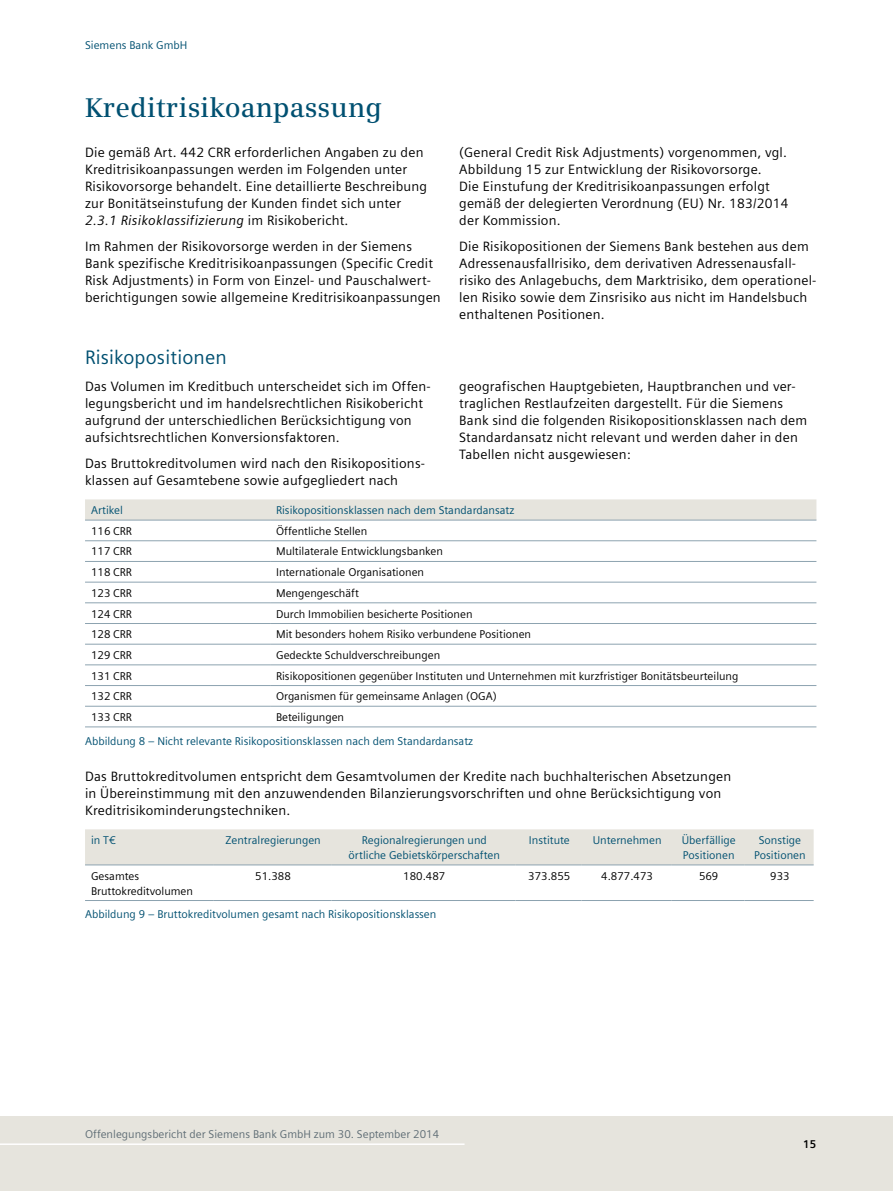
<style>
.page{position:relative;width:893px;height:1191px;background:#fff}
.page>*{position:absolute;margin:0;border:0;box-sizing:border-box;transform-origin:0 0}
.t1{font:600 27px "Siemens Serif";letter-spacing:.005em;color:#005071}
.t2{font:19.5px "Siemens Sans";letter-spacing:.01em;color:#005071}
.t3{font:13.5px/17px "Siemens Sans";letter-spacing:.015em;color:#000}
.t4{font:italic 13.5px "Siemens Sans OT";letter-spacing:.015em;color:#000}
.t5{font:11.25px/14.9px "Siemens Sans";color:#000}
.t6{font:11.25px/14.9px "Siemens Sans";color:#005071;text-align:center}
.t7{font:11.25px "Siemens Sans";color:#5f6d75}
.t8{font:700 11.25px "Siemens Sans";color:#000}
.s1{font-family:"Siemens Sans";font-style:normal}
</style>
<div class="page">
<div style="left:0;top:1116px;width:893px;height:75px;background:#e6e4dd"></div>
<svg style="left:85px;top:499px;width:731px;height:21px;background:#e4e3dc"></svg>
<hr style="left:85px;top:520px;width:185px;height:1px;background:#8da3b0">
<hr style="left:270px;top:520px;width:546px;height:1px;background:#8da3b0">
<hr style="left:85px;top:540px;width:185px;height:1px;background:#8da3b0">
<hr style="left:270px;top:540px;width:546px;height:1px;background:#8da3b0">
<hr style="left:85px;top:561px;width:185px;height:1px;background:#8da3b0">
<hr style="left:270px;top:561px;width:546px;height:1px;background:#8da3b0">
<hr style="left:85px;top:582px;width:185px;height:1px;background:#8da3b0">
<hr style="left:270px;top:582px;width:546px;height:1px;background:#8da3b0">
<hr style="left:85px;top:602px;width:185px;height:1px;background:#8da3b0">
<hr style="left:270px;top:602px;width:546px;height:1px;background:#8da3b0">
<hr style="left:85px;top:623px;width:185px;height:1px;background:#8da3b0">
<hr style="left:270px;top:623px;width:546px;height:1px;background:#8da3b0">
<hr style="left:85px;top:644px;width:185px;height:1px;background:#8da3b0">
<hr style="left:270px;top:644px;width:546px;height:1px;background:#8da3b0">
<hr style="left:85px;top:664px;width:185px;height:1px;background:#8da3b0">
<hr style="left:270px;top:664px;width:546px;height:1px;background:#8da3b0">
<hr style="left:85px;top:685px;width:185px;height:1px;background:#8da3b0">
<hr style="left:270px;top:685px;width:546px;height:1px;background:#8da3b0">
<hr style="left:85px;top:706px;width:185px;height:1px;background:#8da3b0">
<hr style="left:85px;top:726px;width:185px;height:1px;background:#8da3b0">
<hr style="left:270px;top:706px;width:546px;height:1px;background:#8da3b0">
<hr style="left:270px;top:726px;width:546px;height:1px;background:#8da3b0">
<div style="left:85px;top:829px;width:729px;height:35px;background:#e6e4dd"></div>
<hr style="left:85px;top:864px;width:128px;height:1px;background:#8da3b0">
<hr style="left:213px;top:864px;width:118px;height:1px;background:#8da3b0">
<hr style="left:331px;top:864px;width:185px;height:1px;background:#8da3b0">
<hr style="left:516px;top:864px;width:65px;height:1px;background:#8da3b0">
<hr style="left:85px;top:900px;width:128px;height:1px;background:#8da3b0">
<hr style="left:213px;top:900px;width:118px;height:1px;background:#8da3b0">
<hr style="left:331px;top:900px;width:185px;height:1px;background:#8da3b0">
<hr style="left:516px;top:900px;width:65px;height:1px;background:#8da3b0">
<hr style="left:581px;top:864px;width:90px;height:1px;background:#8da3b0">
<hr style="left:671px;top:864px;width:73px;height:1px;background:#8da3b0">
<hr style="left:744px;top:864px;width:70px;height:1px;background:#8da3b0">
<hr style="left:581px;top:900px;width:90px;height:1px;background:#8da3b0">
<hr style="left:671px;top:900px;width:73px;height:1px;background:#8da3b0">
<hr style="left:744px;top:900px;width:70px;height:1px;background:#8da3b0">
<hr style="left:0;top:1143px;width:465px;height:2px;background:#fff">
<p class="t6" style="left:85px;top:38px;width:104px">Siemens Bank GmbH</p>
<h1 class="t1" style="left:85px;top:92px;width:299px">Kreditrisikoanpassung</h1>
<p class="t3" style="left:85px;top:144px;width:344px">Die gemäß Art. 442 CRR erforderlichen Angaben zu den Kreditrisikoanpassungen werden im Folgenden unter Risikovorsorge behandelt. Eine detaillierte Beschreibung zur Bonitätseinstufung der Kunden findet sich unter</p>
<p class="t4" style="left:85px;top:213px;width:265px">2.3.1 Risikoklassifizierung <span class="s1">im Risikobericht.</span></p>
<p class="t3" style="left:85px;top:237px;width:357px">Im Rahmen der Risikovorsorge werden in der Siemens Bank spezifische Kreditrisikoanpassungen (Specific Credit Risk Adjustments) in Form von Einzel- und Pauschalwert&shy;berichtigungen sowie allgemeine Kreditrisikoanpassungen</p>
<h2 class="t2" style="left:85px;top:346px;width:143px">Risikopositionen</h2>
<p class="t3" style="left:85px;top:378px;width:347px">Das Volumen im Kreditbuch unterscheidet sich im Offen&shy;legungsbericht und im handelsrechtlichen Risikobericht aufgrund der unterschiedlichen Berücksichtigung von aufsichtsrechtlichen Konversionsfaktoren.</p>
<p class="t3" style="left:85px;top:455px;width:342px">Das Bruttokreditvolumen wird nach den Risikopositions&shy;klassen auf Gesamtebene sowie aufgegliedert nach</p>
<p class="t3" style="left:459px;top:144px;width:331px">(General Credit Risk Adjustments) vorgenommen, vgl.<br>Abbildung 15 zur Entwicklung der Risikovorsorge.<br>Die Einstufung der Kreditrisikoanpassungen erfolgt gemäß der delegierten Verordnung (EU) Nr. 183/2014 der Kommission.</p>
<p class="t3" style="left:459px;top:237px;width:359px">Die Risikopositionen der Siemens Bank bestehen aus dem Adressenausfallrisiko, dem derivativen Adressenausfall&shy;risiko des Anlagebuchs, dem Marktrisiko, dem operationel&shy;len Risiko sowie dem Zinsrisiko aus nicht im Handelsbuch enthaltenen Positionen.</p>
<p class="t3" style="left:459px;top:378px;width:349px">geografischen Hauptgebieten, Hauptbranchen und ver&shy;traglichen Restlaufzeiten dargestellt. Für die Siemens Bank sind die folgenden Risikopositionsklassen nach dem Standardansatz nicht relevant und werden daher in den Tabellen nicht ausgewiesen:</p>
<p class="t6" style="left:91px;top:503px;width:33px">Artikel</p>
<p class="t6" style="left:276px;top:503px;width:240px">Risikopositionsklassen nach dem Standardansatz</p>
<p class="t5" style="left:91px;top:523px;width:42px">116 CRR</p>
<p class="t5" style="left:276px;top:523px;width:93px">Öffentliche Stellen</p>
<p class="t5" style="left:91px;top:544px;width:42px">117 CRR</p>
<p class="t5" style="left:276px;top:544px;width:168px">Multilaterale Entwicklungsbanken</p>
<p class="t5" style="left:91px;top:565px;width:42px">118 CRR</p>
<p class="t5" style="left:276px;top:565px;width:150px">Internationale Organisationen</p>
<p class="t5" style="left:91px;top:585px;width:42px">123 CRR</p>
<p class="t5" style="left:276px;top:585px;width:85px">Mengengeschäft</p>
<p class="t5" style="left:91px;top:606px;width:42px">124 CRR</p>
<p class="t5" style="left:276px;top:606px;width:198px">Durch Immobilien besicherte Positionen</p>
<p class="t5" style="left:91px;top:627px;width:42px">128 CRR</p>
<p class="t5" style="left:276px;top:627px;width:257px">Mit besonders hohem Risiko verbundene Positionen</p>
<p class="t5" style="left:91px;top:647px;width:42px">129 CRR</p>
<p class="t5" style="left:276px;top:647px;width:166px">Gedeckte Schuldverschreibungen</p>
<p class="t5" style="left:91px;top:668px;width:42px">131 CRR</p>
<p class="t5" style="left:276px;top:668px;width:464px">Risikopositionen gegenüber Instituten und Unternehmen mit kurzfristiger Bonitätsbeurteilung</p>
<p class="t5" style="left:91px;top:689px;width:42px">132 CRR</p>
<p class="t5" style="left:276px;top:689px;width:222px">Organismen für gemeinsame Anlagen (OGA)</p>
<p class="t5" style="left:91px;top:709px;width:42px">133 CRR</p>
<p class="t5" style="left:276px;top:709px;width:70px">Beteiligungen</p>
<p class="t6" style="left:85px;top:733px;width:390px">Abbildung 8 – Nicht relevante Risikopositionsklassen nach dem Standardansatz</p>
<p class="t3" style="left:85px;top:767px;width:648px">Das Bruttokreditvolumen entspricht dem Gesamtvolumen der Kredite nach buchhalterischen Absetzungen in Übereinstimmung mit den anzuwendenden Bilanzierungsvorschriften und ohne Berücksichtigung von<br>Kreditrisikominderungstechniken.</p>
<p class="t6" style="left:91px;top:832px;width:26px">in T€</p>
<p class="t6" style="left:225px;top:832px;width:97px">Zentralregierungen</p>
<p class="t6" style="left:349px;top:832px;width:153px">Regionalregierungen und örtliche Gebietskörperschaften</p>
<p class="t6" style="left:529px;top:832px;width:42px">Institute</p>
<p class="t6" style="left:593px;top:832px;width:70px">Unternehmen</p>
<p class="t6" style="left:682px;top:832px;width:56px;text-align:left">Überfällige<br>Positionen</p>
<p class="t6" style="left:754px;top:832px;width:53px">Sonstige<br>Positionen</p>
<p class="t5" style="left:91px;top:868px;width:104px">Gesamtes<br>Bruttokreditvolumen</p>
<p class="t5" style="left:255px;top:868px;width:37px">51.388</p>
<p class="t5" style="left:403px;top:868px;width:44px">180.487</p>
<p class="t5" style="left:528px;top:868px;width:44px">373.855</p>
<p class="t5" style="left:601px;top:868px;width:53px">4.877.473</p>
<p class="t5" style="left:699px;top:868px;width:21px">569</p>
<p class="t5" style="left:770px;top:868px;width:21px">933</p>
<p class="t6" style="left:85px;top:907px;width:353px">Abbildung 9 – Bruttokreditvolumen gesamt nach Risikopositionsklassen</p>
<p class="t7" style="left:85px;top:1127px;width:356px">Offenlegungsbericht der Siemens Bank GmbH zum 30. September 2014</p>
<p class="t8" style="left:803px;top:1137px;width:15px">15</p>
</div>
